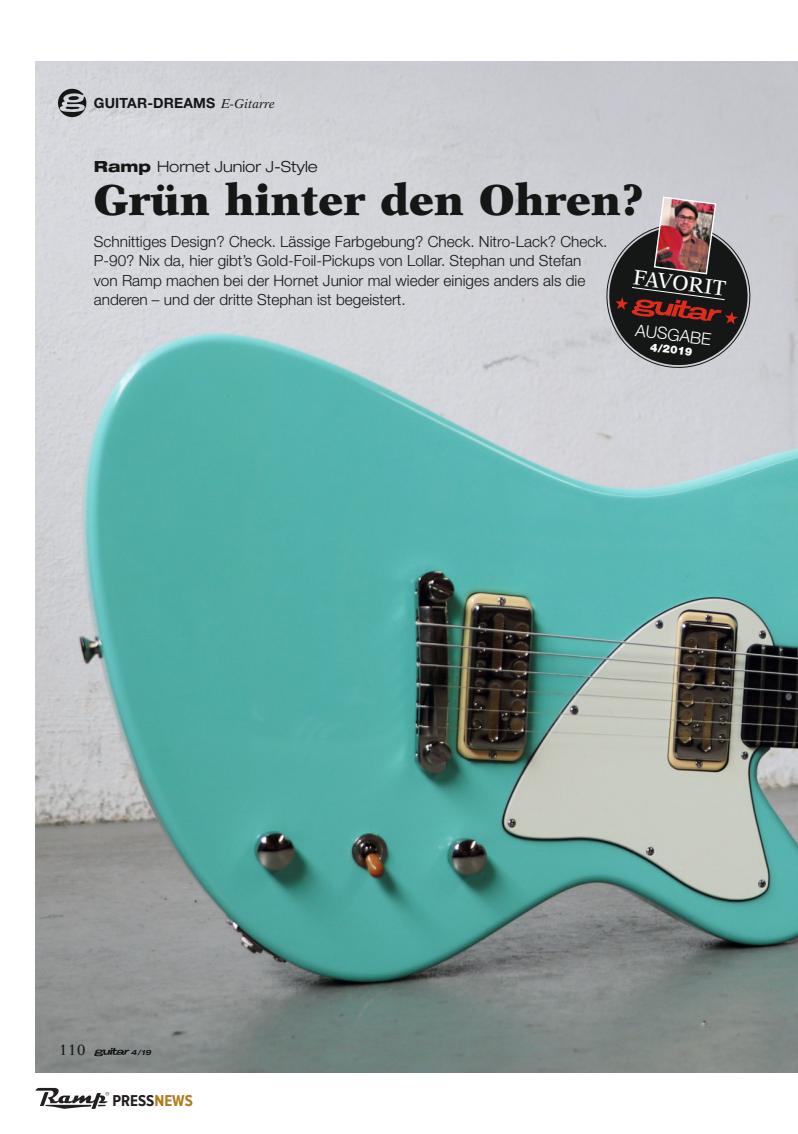
<style>
.page{position:relative;width:798px;height:1134px;background:#fff}
.page>*{position:absolute;margin:0;border:0;box-sizing:border-box;transform-origin:0 0}
.t1{font:900 43.5px "New Aster";color:#151616}
.t2{font:21.12px "New Aster";color:#fff}
.t3{font:300 16.62px "Helvetica Neue";color:#fff}
.t4{font:700 16.38px "Proxima Nova Cond";color:#231f20}
.t5{font:300 15.38px/19.2px "Helvetica Neue";color:#151616}
.t6{font:300 expanded 15.38px "Helvetica Neue";color:#151616}
.t7{font:15px "New Aster";color:#151616}
.t8{font:700 14.12px "Helvetica Neue LT Std";letter-spacing:.01em;color:#151616}
.t9{font:900 11.12px "Helvetica Neue";color:#fff}
.t10{font:italic 700 expanded 7.25px "Helvetica Neue";color:#151616}
.s1{font-family:"New Aster";font-weight:400;font-style:italic;font-size:12.75px}
.s2{font-weight:800}
.s3{color:#b37b1e}
</style>
<div class="page">
<img style="left:36px;top:62px;width:761px;height:1010px">
<svg style="left:58px;top:89px;width:28px;height:28px"></svg>
<svg style="left:94px;top:1048px;width:35px;height:8px"></svg>
<svg style="left:601px;top:196px;width:154px;height:176px;background:#756769"></svg>
<svg style="left:35px;top:1088px;width:74px;height:21px"></svg>
<p class="t8" style="left:94px;top:94px;width:183px">GUITAR-DREAMS <span class="s1">E-Gitarre</span></p>
<p class="t6" style="left:94px;top:157px;width:225px"><span class="s2">Ramp</span> Hornet Junior J-Style</p>
<p class="t1" style="left:94px;top:174px;width:551px">Grün hinter den Ohren?</p>
<p class="t5" style="left:94px;top:232px;width:514px">Schnittiges Design? Check. Lässige Farbgebung? Check. Nitro-Lack? Check.<br>P-90? Nix da, hier gibt’s Gold-Foil-Pickups von Lollar. Stephan und Stefan von Ramp machen bei der Hornet Junior mal wieder einiges anders als die anderen – und der dritte Stephan ist begeistert.</p>
<p class="t2" style="left:635px;top:264px;width:95px;rotate:8deg">FAVORIT</p>
<p class="t3" style="left:636px;top:320px;width:78px;rotate:7deg">AUSGABE</p>
<p class="t9" style="left:651px;top:340px;width:44px;rotate:8deg">4/2019</p>
<p class="t7" style="left:59px;top:1041px;width:28px">110</p>
<p class="t10" style="left:131px;top:1047px;width:22px">4/19</p>
<p class="t4" style="left:112px;top:1091px;width:82px">PRESS<span class="s3">NEWS</span></p>
</div>
